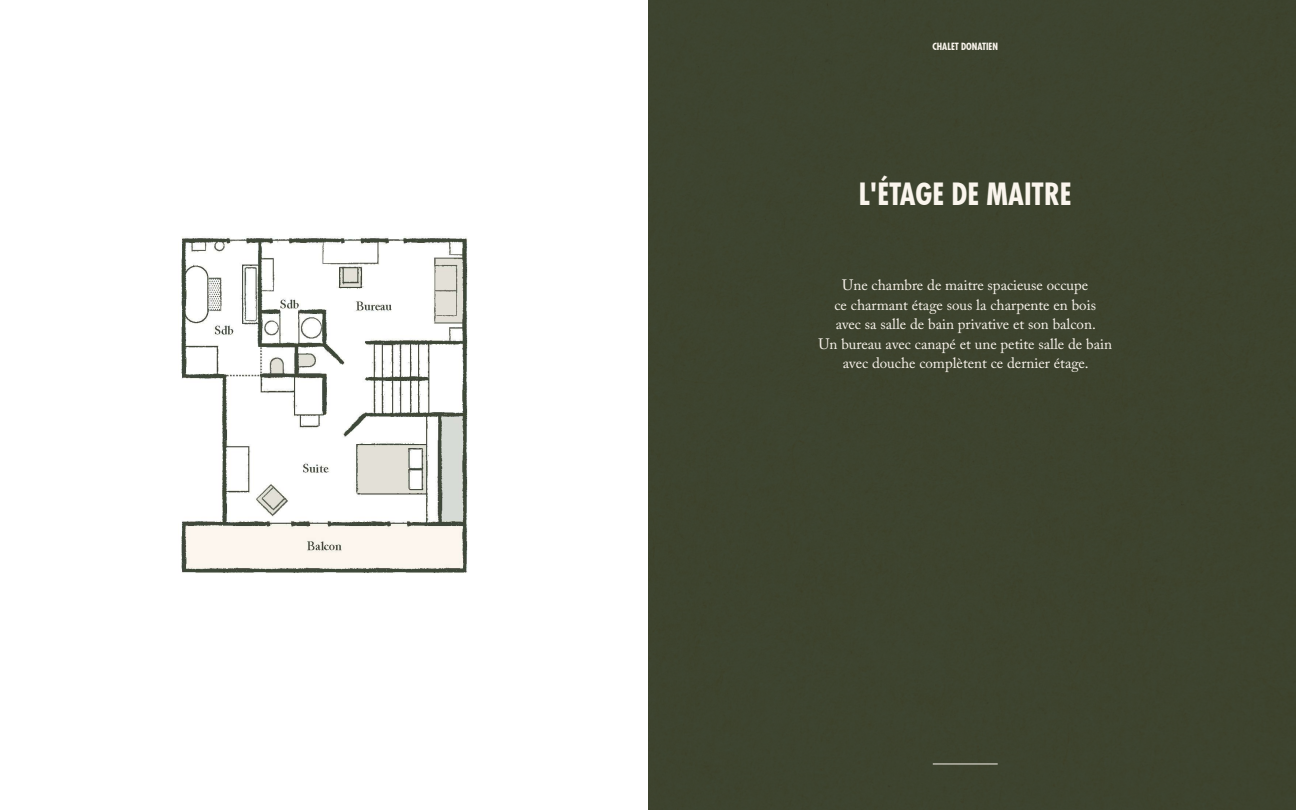
<style>
.page{position:relative;width:1296px;height:810px;background:#fff}
.page>*{position:absolute;margin:0;border:0;box-sizing:border-box;transform-origin:0 0}
.t1{font:700 condensed 30px "Futura LT Pro";color:#faf5ed}
.t2{font:15px/19.5px "Adobe Caslon Pro";color:#faf5ed;text-align:center}
.t3{font:700 condensed 9.75px "Futura LT Pro";color:#faf5ed}
</style>
<div class="page">
<div style="left:648px;top:0;width:648px;height:810px;background:#3d432e"></div>
<img style="left:181px;top:237px;width:287px;height:336px">
<hr style="left:933px;top:764px;width:65px;height:1px;background:#faf5ed">
<p class="t3" style="left:932px;top:40px;width:67px">CHALET DONATIEN</p>
<h1 class="t1" style="left:859px;top:174px;width:214px">L'ÉTAGE DE MAITRE</h1>
<p class="t2" style="left:818px;top:275px;width:295px">Une chambre de maitre spacieuse occupe<br>ce charmant étage sous la charpente en bois<br>avec sa salle de bain privative et son balcon.<br>Un bureau avec canapé et une petite salle de bain avec douche complètent ce dernier étage.</p>
</div>
